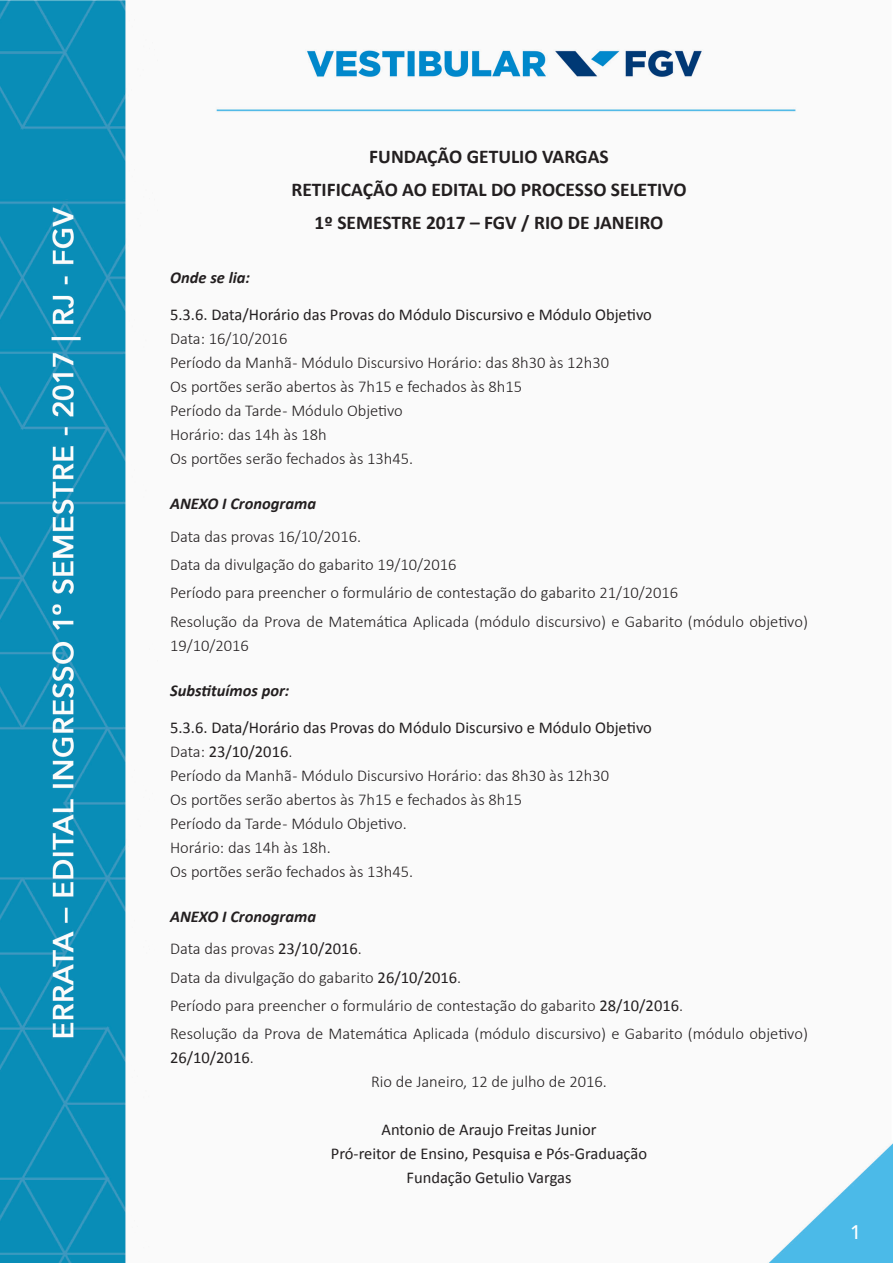
<style>
.page{position:relative;width:893px;height:1263px;background:#fff}
.page>*{position:absolute;margin:0;border:0;box-sizing:border-box;transform-origin:0 0}
.TITULO_1{font:700 19.5px/33px "Calibri";color:#231f20;text-align:center}
.t1{font:500 19.5px "Avenir LT Std";color:#fff}
.CORPO_TEXTO{font:300 16.5px/24px "Calibri";color:#231f20}
.CORPO_TEXTO-2{font:16.5px "Calibri";color:#231f20}
.corpo_texto_ITENS{font:300 16.5px "Calibri";color:#231f20}
.SUBTITULO_-_SEM_ITEN{font:italic 700 16.5px "Calibri";color:#231f20}
.s1{font-weight:300}
.s2{font-weight:400}
</style>
<div class="page">
<img style="left:0;top:0;width:893px;height:1262px">
<p class="TITULO_1" style="left:291px;top:140px;width:397px">FUNDAÇÃO GETULIO VARGAS<br>RETIFICAÇÃO AO EDITAL DO PROCESSO SELETIVO<br>1º SEMESTRE 2017 – FGV / RIO DE JANEIRO</p>
<p class="SUBTITULO_-_SEM_ITEN" style="left:170px;top:268px;width:81px">Onde se lia:</p>
<p class="CORPO_TEXTO-2" style="left:170px;top:304px;width:483px">5.3.6. Data/Horário das Provas do Módulo Discursivo e Módulo Objetivo</p>
<p class="corpo_texto_ITENS" style="left:170px;top:328px;width:119px">Data: 16/10/2016</p>
<p class="corpo_texto_ITENS" style="left:170px;top:352px;width:441px">Período da Manhã - Módulo Discursivo Horário: das 8h30 às 12h30</p>
<p class="corpo_texto_ITENS" style="left:170px;top:376px;width:354px">Os portões serão abertos às 7h15 e fechados às 8h15</p>
<p class="corpo_texto_ITENS" style="left:170px;top:400px;width:234px">Período da Tarde - Módulo Objetivo</p>
<p class="corpo_texto_ITENS" style="left:170px;top:424px;width:158px">Horário: das 14h às 18h</p>
<p class="corpo_texto_ITENS" style="left:170px;top:448px;width:245px">Os portões serão fechados às 13h45.</p>
<p class="SUBTITULO_-_SEM_ITEN" style="left:170px;top:494px;width:147px">ANEXO I Cronograma</p>
<p class="CORPO_TEXTO" style="left:170px;top:524px;width:193px">Data das provas 16/10/2016.</p>
<p class="CORPO_TEXTO" style="left:170px;top:552px;width:288px">Data da divulgação do gabarito 19/10/2016</p>
<p class="CORPO_TEXTO" style="left:170px;top:581px;width:510px">Período para preencher o formulário de contestação do gabarito 21/10/2016</p>
<p class="CORPO_TEXTO" style="left:170px;top:609px;width:639px">Resolução da Prova de Matemática Aplicada (módulo discursivo) e Gabarito (módulo objetivo)<br>19/10/2016</p>
<p class="SUBTITULO_-_SEM_ITEN" style="left:170px;top:680px;width:121px">Substituímos por:</p>
<p class="CORPO_TEXTO-2" style="left:170px;top:717px;width:483px">5.3.6. Data/Horário das Provas do Módulo Discursivo e Módulo Objetivo</p>
<p class="CORPO_TEXTO-2" style="left:170px;top:741px;width:124px"><span class="s1">Data:</span> 23/10/2016<span class="s1">.</span></p>
<p class="CORPO_TEXTO" style="left:170px;top:763px;width:441px">Período da Manhã - Módulo Discursivo Horário: das 8h30 às 12h30</p>
<p class="CORPO_TEXTO" style="left:170px;top:787px;width:354px">Os portões serão abertos às 7h15 e fechados às 8h15</p>
<p class="CORPO_TEXTO" style="left:170px;top:811px;width:238px">Período da Tarde - Módulo Objetivo.</p>
<p class="CORPO_TEXTO" style="left:170px;top:835px;width:162px">Horário: das 14h às 18h.</p>
<p class="CORPO_TEXTO" style="left:170px;top:859px;width:245px">Os portões serão fechados às 13h45.</p>
<p class="SUBTITULO_-_SEM_ITEN" style="left:170px;top:906px;width:147px">ANEXO I Cronograma</p>
<p class="CORPO_TEXTO" style="left:170px;top:937px;width:193px">Data das provas <span class="s2">23/10/2016</span>.</p>
<p class="CORPO_TEXTO" style="left:170px;top:965px;width:293px">Data da divulgação do gabarito <span class="s2">26/10/2016</span>.</p>
<p class="CORPO_TEXTO" style="left:170px;top:993px;width:514px">Período para preencher o formulário de contestação do gabarito <span class="s2">28/10/2016</span>.</p>
<p class="CORPO_TEXTO" style="left:170px;top:1021px;width:639px">Resolução da Prova de Matemática Aplicada (módulo discursivo) e Gabarito (módulo objetivo)<br><span class="s2">26/10/2016</span>.</p>
<p class="CORPO_TEXTO" style="left:371px;top:1069px;width:237px">Rio de Janeiro, 12 de julho de 2016.</p>
<p class="CORPO_TEXTO-2" style="left:382px;top:1119px;width:216px">Antonio de Araujo Freitas Junior</p>
<p class="CORPO_TEXTO-2" style="left:331px;top:1143px;width:318px">Pró-reitor de Ensino, Pesquisa e Pós-Graduação</p>
<p class="CORPO_TEXTO-2" style="left:406px;top:1167px;width:167px">Fundação Getulio Vargas</p>
<p class="t1" style="left:850px;top:1221px;width:12px">1</p>
</div>
